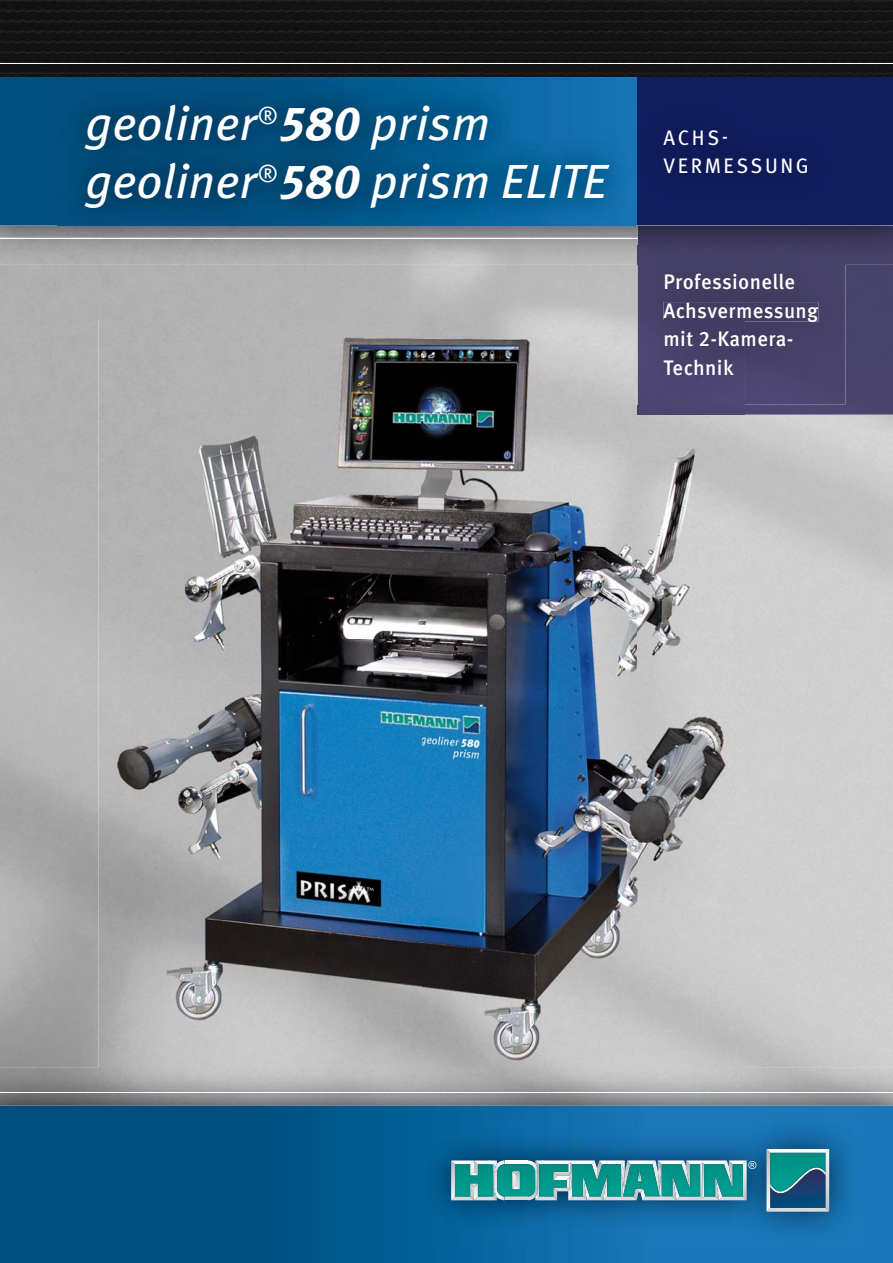
<style>
.page{position:relative;width:893px;height:1263px;background:#fff}
.page>*{position:absolute;margin:0;border:0;box-sizing:border-box;transform-origin:0 0}
.t1{font:italic 48px/58.5px "Meta Pro";color:#fff}
.t2{font:500 21px/28.5px "Meta Pro";letter-spacing:.015em;color:#fff}
.t3{font:21px/28.5px "Meta Pro";letter-spacing:.13em;color:#fff;scale:.96 1}
.s1{font-weight:700}
</style>
<div class="page">
<img style="left:0;top:225px;width:893px;height:881px">
<div style="left:0;top:77px;width:638px;height:148px;background:#004f7f"></div>
<svg style="left:0;top:1106px;width:893px;height:157px;background:#05598e"></svg>
<img style="left:58px;top:77px;width:578px;height:160px">
<hr style="left:0;top:238px;width:638px;height:1px;background:#fff">
<hr style="left:0;top:1092px;width:893px;height:1px;background:#fff">
<img style="left:745px;top:264px;width:148px;height:151px">
<svg style="left:638px;top:225px;width:255px;height:1px"></svg>
<div style="left:638px;top:77px;width:255px;height:148px;background:#101e5e"></div>
<img style="left:636px;top:264px;width:2px;height:56px">
<svg style="left:636px;top:246px;width:2px;height:18px"></svg>
<img style="left:638px;top:246px;width:207px;height:158px">
<img style="left:663px;top:302px;width:155px;height:20px">
<img style="left:745px;top:331px;width:47px;height:15px">
<img style="left:636px;top:101px;width:2px;height:101px">
<img style="left:421px;top:1118px;width:438px;height:124px">
<svg style="left:505px;top:1196px;width:23px;height:4px"></svg>
<hr style="left:505px;top:1160px;width:23px;height:4px;background:#fff">
<svg style="left:451px;top:1160px;width:54px;height:40px"></svg>
<img style="left:455px;top:1164px;width:38px;height:32px">
<img style="left:497px;top:1164px;width:31px;height:32px">
<svg style="left:766px;top:1149px;width:63px;height:63px"></svg>
<img style="left:770px;top:1153px;width:55px;height:16px">
<svg style="left:528px;top:1160px;width:228px;height:40px;background:#4ba7a5"></svg>
<img style="left:659px;top:1164px;width:2px;height:24px">
<img style="left:658px;top:1166px;width:3px;height:17px">
<img style="left:770px;top:1169px;width:55px;height:39px">
<img style="left:0;top:0;width:893px;height:77px">
<hr style="left:0;top:63px;width:893px;height:1px;background:#fff">
<img style="left:99px;top:320px;width:539px;height:747px">
<img style="left:637px;top:373px;width:108px;height:694px">
<img style="left:99px;top:1067px;width:646px;height:13px">
<img style="left:638px;top:320px;width:107px;height:95px">
<img style="left:663px;top:320px;width:82px;height:2px">
<img style="left:664px;top:359px;width:70px;height:16px">
<h1 class="t1" style="left:85px;top:99px;width:523px">geoliner<sup>®</sup><span class="s1">580</span> prism geoliner<sup>®</sup><span class="s1">580</span> prism ELITE</h1>
<p class="t3" style="left:663px;top:125px;width:153px">ACHS-<br>VERMESSUNG</p>
<p class="t2" style="left:663px;top:270px;width:156px">Professionelle<br>Achsvermessung mit 2-Kamera-</p>
<p class="t2" style="left:663px;top:355px;width:72px">Technik</p>
</div>
